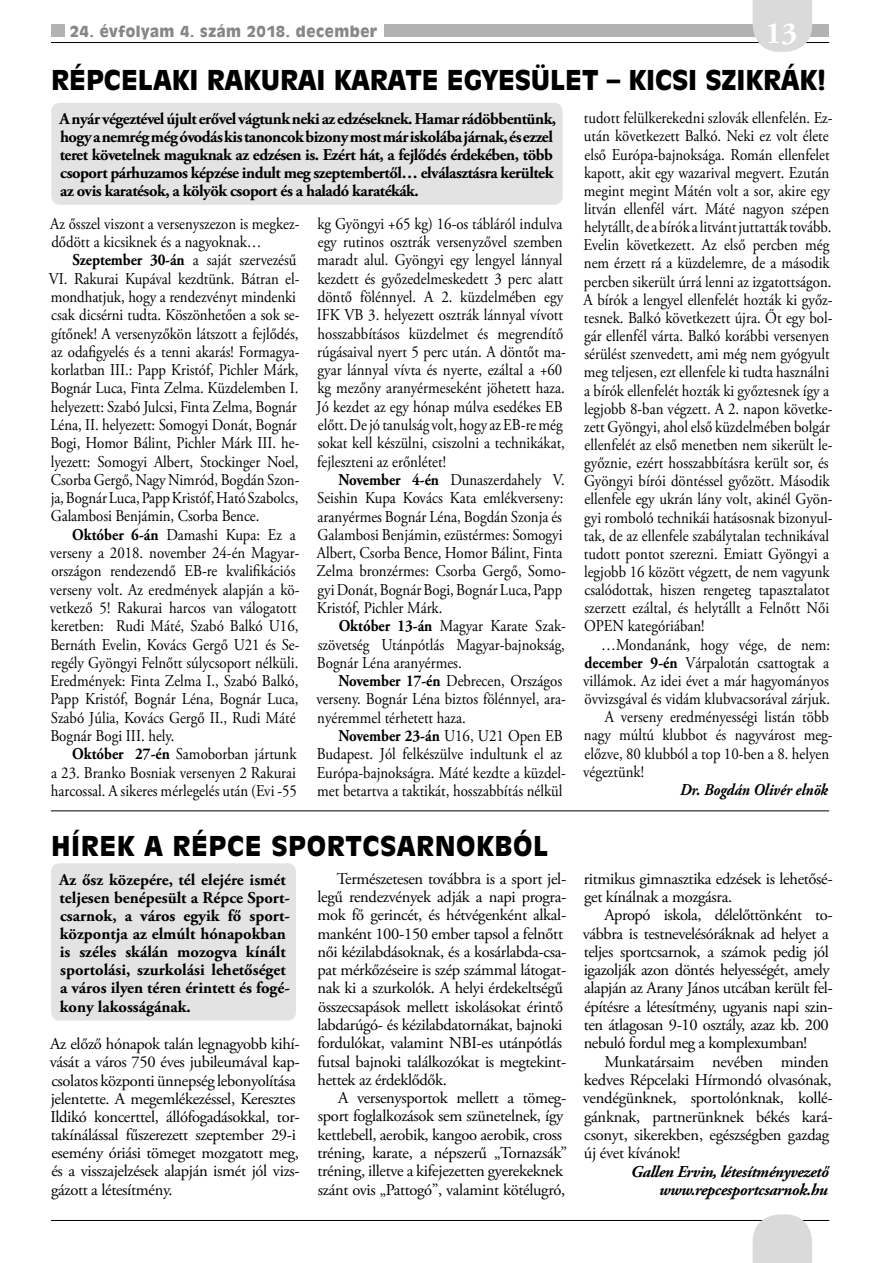
<style>
.page{position:relative;width:893px;height:1263px;background:#fff}
.page>*{position:absolute;margin:0;border:0;box-sizing:border-box;transform-origin:0 0}
.t1{font:700 30.6px "Adobe Garamond CE";color:#fff}
.t2{font:27px "Incised 901 Bl HU Black";letter-spacing:-.005em;color:#000}
.t3{font:27px "Incised 901 Bl HU Black";letter-spacing:.02em;color:#000}
.t4{font:16.5px/18.3px "Adobe Garamond CE";color:#000;scale:.9 1}
.t5{font:16.5px/18.3px "Adobe Garamond CE";letter-spacing:-.02em;color:#000}
.t6{font:700 16.5px/18.1px "Adobe Garamond CE";letter-spacing:-.03em;color:#000}
.t7{font:16.5px/18.3px "Adobe Garamond CE";letter-spacing:-.025em;color:#000}
.t8{font:700 16.5px/18.1px "Adobe Garamond CE";color:#000}
.t9{font:16.5px/18.3px "Adobe Garamond CE";color:#000}
.t10{font:italic 700 16.5px/18.3px "Adobe Garamond CE";letter-spacing:-.025em;color:#000;text-align:right}
.t11{font:italic 700 16.5px "Adobe Garamond CE";color:#000;scale:.9 1}
.t12{font:15px "Incised 901 Bl HU Black";letter-spacing:.035em;color:#878787}
.s1{font-weight:700}
</style>
<div class="page">
<hr style="left:51px;top:810px;width:778px;height:1px;background:#000">
<div style="left:51px;top:103px;width:512px;height:102px;background:#e3e3e3;border-radius:9px"></div>
<div style="left:51px;top:863px;width:245px;height:157px;background:#e3e3e3;border-radius:9px"></div>
<div style="left:350px;top:24px;width:479px;height:13px;background:#b3b2b2"></div>
<div style="left:51px;top:24px;width:14px;height:13px;background:#b3b2b2"></div>
<hr style="left:51px;top:1220px;width:778px;height:1px;background:#000">
<svg style="left:753px;top:1214px;width:59px;height:49px;background:#dcdcdc"></svg>
<hr style="left:51px;top:42px;width:778px;height:1px;background:#000">
<svg style="left:753px;top:0;width:59px;height:52px;background:#dcdcdc"></svg>
<div style="left:65px;top:0;width:319px;height:37px;background:#fff"></div>
<p class="t12" style="left:70px;top:22px;width:309px">24. évfolyam 4. szám 2018. december</p>
<h1 class="t1" style="left:766px;top:15px;width:33px">13</h1>
<h2 class="t2" style="left:51px;top:63px;width:777px">RÉPCELAKI RAKURAI KARATE EGYESÜLET – KICSI SZIKRÁK!</h2>
<p class="t6" style="left:59px;top:110px;width:498px">A nyár végeztével újult erővel vágtunk neki az edzéseknek. Hamar rádöbbentünk, hogy a nemrég még óvodás kis tanoncok bizony most már iskolába járnak, és ezzel teret követelnek maguknak az edzésen is. Ezért hát, a fejlődés érdekében, több csoport párhuzamos képzése indult meg szeptembertől… elválasztásra kerültek az ovis karatésok, a kölyök csoport és a haladó karatékák.</p>
<p class="t4" style="left:50px;top:215px;width:278px">Az ősszel viszont a versenyszezon is megkez&shy;dődött a kicsiknek és a nagyoknak…</p>
<p class="t4" style="left:49px;top:252px;width:280px;text-indent:24px"><span class="s1">Szeptember 30-án</span> a saját szervezésű VI. Rakurai Kupával kezdtünk. Bátran el&shy;mondhatjuk, hogy a rendezvényt mindenki csak dicsérni tudta. Köszönhetően a sok se&shy;gítőnek! A versenyzőkön látszott a fejlődés, az odafigyelés és a tenni akarás! Formagya&shy;korlatban III.: Papp Kristóf, Pichler Márk, Bognár Luca, Finta Zelma. Küzdelemben I. helyezett: Szabó Julcsi, Finta Zelma, Bognár Léna, II. helyezett: Somogyi Donát, Bognár Bogi, Homor Bálint, Pichler Márk III. he&shy;lyezett: Somogyi Albert, Stockinger Noel, Csorba Gergő, Nagy Nimród, Bogdán Szon&shy;ja, Bognár Luca, Papp Kristóf, Ható Szabolcs, Galambosi Benjámin, Csorba Bence.</p>
<p class="t4" style="left:50px;top:526px;width:279px;text-indent:22px"><span class="s1">Október 6-án</span> Damashi Kupa: Ez a verseny a 2018. november 24-én Magyar&shy;országon rendezendő EB-re kvalifikációs verseny volt. Az eredmények alapján a kö&shy;vetkező 5! Rakurai harcos van válogatott keretben: Rudi Máté, Szabó Balkó U16, Bernáth Evelin, Kovács Gergő U21 és Se&shy;regély Gyöngyi Felnőtt súlycsoport nélküli.<br>Eredmények: Finta Zelma I., Szabó Balkó, Papp Kristóf, Bognár Léna, Bognár Luca, Szabó Júlia, Kovács Gergő II., Rudi Máté Bognár Bogi III. hely.</p>
<p class="t4" style="left:51px;top:745px;width:275px;text-align:justify;text-indent:21px"><span class="s1">Október 27-én</span> Samoborban jártunk a 23. Branko Bosniak versenyen 2 Rakurai harcossal. A sikeres mérlegelés után (Evi -55</p>
<p class="t4" style="left:317px;top:215px;width:279px">kg Gyöngyi +65 kg) 16-os tábláról indulva egy rutinos osztrák versenyzővel szemben maradt alul. Gyöngyi egy lengyel lánnyal kezdett és győzedelmeskedett 3 perc alatt döntő fölénnyel. A 2. küzdelmében egy IFK VB 3. helyezett osztrák lánnyal vívott hosszabbításos küzdelmet és megrendítő rúgásaival nyert 5 perc után. A döntőt ma&shy;gyar lánnyal vívta és nyerte, ezáltal a +60 kg mezőny aranyérmeseként jöhetett haza.<br>Jó kezdet az egy hónap múlva esedékes EB előtt. De jó tanulság volt, hogy az EB-re még sokat kell készülni, csiszolni a technikákat, fejleszteni az erőnlétet!</p>
<p class="t4" style="left:316px;top:471px;width:279px;text-indent:22px"><span class="s1">November 4-én</span> Dunaszerdahely V.<br>Seishin Kupa Kovács Kata emlékverseny: aranyérmes Bognár Léna, Bogdán Szonja és Galambosi Benjámin, ezüstérmes: Somogyi Albert, Csorba Bence, Homor Bálint, Finta Zelma bronzérmes: Csorba Gergő, Somo&shy;gyi Donát, Bognár Bogi, Bognár Luca, Papp Kristóf, Pichler Márk.</p>
<p class="t4" style="left:317px;top:617px;width:278px;text-align:justify;text-indent:22px"><span class="s1">Október 13-án</span> Magyar Karate Szak&shy;szövetség Utánpótlás Magyar-bajnokság, Bognár Léna aranyérmes.</p>
<p class="t4" style="left:316px;top:672px;width:279px;text-indent:22px"><span class="s1">November 17-én</span> Debrecen, Országos verseny. Bognár Léna biztos fölénnyel, ara&shy;nyéremmel térhetett haza.</p>
<p class="t4" style="left:317px;top:727px;width:278px;text-indent:22px"><span class="s1">November 23-án</span> U16, U21 Open EB Budapest. Jól felkészülve indultunk el az Európa-bajnokságra. Máté kezdte a küzdel&shy;met betartva a taktikát, hosszabbítás nélkül</p>
<h2 class="t3" style="left:51px;top:829px;width:499px">HÍREK A RÉPCE SPORTCSARNOKBÓL</h2>
<p class="t8" style="left:59px;top:870px;width:232px">Az ősz közepére, tél elejére ismét teljesen benépesült a Répce Sport&shy;csarnok, a város egyik fő sport&shy;központja az elmúlt hónapokban is széles skálán mozogva kínált sportolási, szurkolási lehetőséget a város ilyen téren érintett és fogé&shy;kony lakosságának.</p>
<p class="t5" style="left:50px;top:1035px;width:251px">Az előző hónapok talán legnagyobb kihí&shy;vását a város 750 éves jubileumával kap&shy;csolatos központi ünnepség lebonyolítása jelentette. A megemlékezéssel, Keresztes Ildikó koncerttel, állófogadásokkal, tor&shy;takínálással fűszerezett szeptember 29-i esemény óriási tömeget mozgatott meg, és a visszajelzések alapján ismét jól vizs&shy;gázott a létesítmény.</p>
<p class="t5" style="left:317px;top:870px;width:250px;text-indent:19px">Természetesen továbbra is a sport jel&shy;legű rendezvények adják a napi progra&shy;mok fő gerincét, és hétvégenként alkal&shy;manként 100-150 ember tapsol a felnőtt női kézilabdásoknak, és a kosárlabda-csa&shy;pat mérkőzéseire is szép számmal látogat&shy;nak ki a szurkolók. A helyi érdekeltségű összecsapások mellett iskolásokat érintő labdarúgó- és kézilabdatornákat, bajnoki fordulókat, valamint NBI-es utánpótlás futsal bajnoki találkozókat is megtekint&shy;hettek az érdeklődők.</p>
<p class="t5" style="left:317px;top:1089px;width:251px;text-indent:21px">A versenysportok mellett a tömeg&shy;sport foglalkozások sem szünetelnek, így kettlebell, aerobik, kangoo aerobik, cross tréning, karate, a népszerű „Tornazsák” tréning, illetve a kifejezetten gyerekeknek szánt ovis „Pattogó”, valamint kötélugró,</p>
<p class="t4" style="left:583px;top:109px;width:278px">tudott felülkerekedni szlovák ellenfelén. Ez&shy;után következett Balkó. Neki ez volt élete első Európa-bajnoksága. Román ellenfelet kapott, akit egy wazarival megvert. Ezután megint megint Mátén volt a sor, akire egy litván ellenfél várt. Máté nagyon szépen helytállt, de a bírók a litvánt juttatták tovább.<br>Evelin következett. Az első percben még nem érzett rá a küzdelemre, de a második percben sikerült úrrá lenni az izgatottságon.<br>A bírók a lengyel ellenfelét hozták ki győz&shy;tesnek. Balkó következett újra. Őt egy bol&shy;gár ellenfél várta. Balkó korábbi versenyen sérülést szenvedett, ami még nem gyógyult meg teljesen, ezt ellenfele ki tudta használni a bírók ellenfelét hozták ki győztesnek így a legjobb 8-ban végzett. A 2. napon követke&shy;zett Gyöngyi, ahol első küzdelmében bolgár ellenfelét az első menetben nem sikerült le&shy;győznie, ezért hosszabbításra került sor, és Gyöngyi bírói döntéssel győzött. Második ellenfele egy ukrán lány volt, akinél Gyön&shy;gyi romboló technikái hatásosnak bizonyul&shy;tak, de az ellenfele szabálytalan technikával tudott pontot szerezni. Emiatt Gyöngyi a legjobb 16 között végzett, de nem vagyunk csalódottak, hiszen rengeteg tapasztalatot szerzett ezáltal, és helytállt a Felnőtt Női OPEN kategóriában!</p>
<p class="t4" style="left:601px;top:636px;width:256px">…Mondanánk, hogy vége, de nem:</p>
<p class="t4" style="left:584px;top:654px;width:273px"><span class="s1">december 9-én</span> Várpalotán csattogtak a</p>
<p class="t4" style="left:583px;top:672px;width:274px">villámok. Az idei évet a már hagyományos</p>
<p class="t4" style="left:584px;top:690px;width:274px">övvizsgával és vidám klubvacsorával zárjuk.</p>
<p class="t4" style="left:605px;top:708px;width:251px">A verseny eredményességi listán több</p>
<p class="t4" style="left:584px;top:727px;width:278px">nagy múltú klubbot és nagyvárost meg-</p>
<p class="t4" style="left:584px;top:745px;width:273px">előzve, 80 klubból a top 10-ben a 8. helyen</p>
<p class="t4" style="left:583px;top:763px;width:69px">végeztünk!</p>
<p class="t11" style="left:680px;top:780px;width:166px">Dr. Bogdán Olivér elnök</p>
<p class="t5" style="left:584px;top:870px;width:251px">ritmikus gimnasztika edzések is lehetősé&shy;get kínálnak a mozgásra.</p>
<p class="t7" style="left:583px;top:906px;width:251px;text-indent:22px">Apropó iskola, délelőttönként to&shy;vábbra is testnevelésóráknak ad helyet a teljes sportcsarnok, a számok pedig jól igazolják azon döntés helyességét, amely alapján az Arany János utcában került fel&shy;építésre a létesítmény, ugyanis napi szin&shy;ten átlagosan 9-10 osztály, azaz kb. 200 nebuló fordul meg a komplexumban!</p>
<p class="t9" style="left:583px;top:1053px;width:251px;text-indent:22px">Munkatársaim nevében minden kedves Répcelaki Hírmondó olvasónak, vendégünknek, sportolónknak, kollé&shy;gánknak, partnerünknek békés kará&shy;csonyt, sikerekben, egészségben gazdag új évet kívánok!</p>
<p class="t10" style="left:631px;top:1162px;width:199px">Gallen Ervin, létesítményvezető www.repcesportcsarnok.hu</p>
</div>
